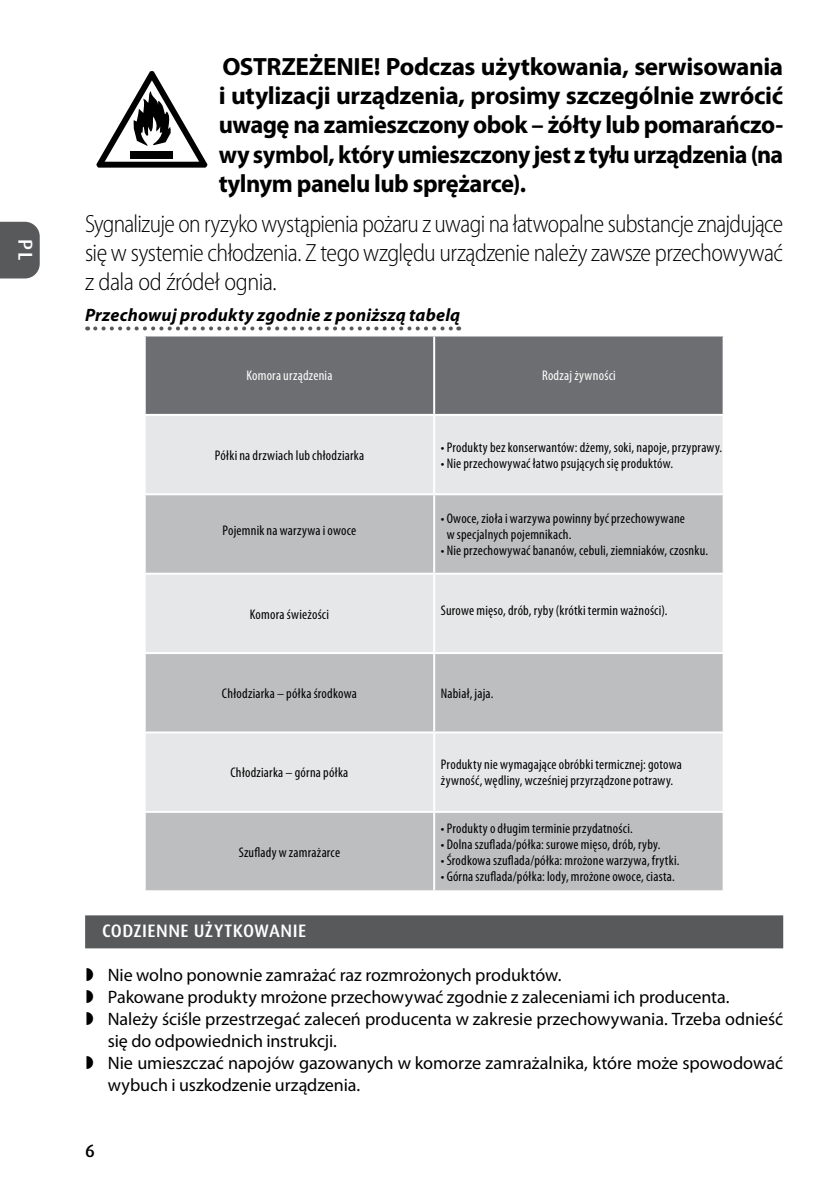
<style>
.page{position:relative;width:840px;height:1191px;background:#fff}
.page>*{position:absolute;margin:0;border:0;box-sizing:border-box;transform-origin:0 0}
.t1{font:700 25px/29px "Myriad Pro";letter-spacing:-.02em;color:#000;text-align:justify}
.t2{font:300 semi-condensed 25px/29px "Myriad Pro";letter-spacing:-.025em;color:#000;text-align:justify;scale:.95 1}
.t3{font:500 20px "Dax Pro";color:#fff}
.t4{font:18px/22px "Myriad Pro";letter-spacing:-.005em;color:#000}
.t5{font:italic 700 18px "Myriad Pro";letter-spacing:.01em;color:#000}
.t6{font:500 18px "Dax Pro";letter-spacing:.025em;color:#fff}
.t7{font:500 18px "Dax Pro";color:#000}
.t8{font:condensed 14px/16px "Myriad Pro";letter-spacing:.015em;color:#000}
.t9{font:condensed 14px "Myriad Pro";letter-spacing:.015em;color:#fff}
</style>
<div class="page">
<div style="left:0;top:222px;width:40px;height:56px;background:#58595b"></div>
<svg style="left:95px;top:326px;width:364px;height:4px"></svg>
<div style="left:85px;top:915px;width:697px;height:33px;background:#58595b"></div>
<svg style="left:96px;top:71px;width:111px;height:97px"></svg>
<div style="left:131px;top:151px;width:42px;height:7px;background:#000"></div>
<div style="left:146px;top:336px;width:576px;height:78px;background:#6d6e71"></div>
<div style="left:146px;top:416px;width:576px;height:77px;background:#e6e7e8"></div>
<svg style="left:146px;top:495px;width:576px;height:395px;background:#c6c8ca"></svg>
<div style="left:146px;top:733px;width:576px;height:78px;background:#e6e7e8"></div>
<hr style="left:433px;top:336px;width:2px;height:78px;background:#fff">
<hr style="left:433px;top:416px;width:2px;height:77px;background:#fff">
<hr style="left:433px;top:495px;width:2px;height:77px;background:#fff">
<hr style="left:144px;top:572px;width:290px;height:2px;background:#fff">
<hr style="left:434px;top:572px;width:290px;height:2px;background:#fff">
<hr style="left:433px;top:574px;width:2px;height:78px;background:#fff">
<hr style="left:144px;top:652px;width:290px;height:2px;background:#fff">
<hr style="left:434px;top:652px;width:290px;height:2px;background:#fff">
<hr style="left:433px;top:654px;width:2px;height:77px;background:#fff">
<hr style="left:433px;top:813px;width:2px;height:77px;background:#fff">
<hr style="left:144px;top:731px;width:290px;height:2px;background:#fff">
<hr style="left:144px;top:811px;width:290px;height:2px;background:#fff">
<hr style="left:434px;top:731px;width:290px;height:2px;background:#fff">
<hr style="left:433px;top:733px;width:2px;height:78px;background:#fff">
<hr style="left:434px;top:811px;width:290px;height:2px;background:#fff">
<h2 class="t3" style="left:38px;top:239px;width:23px;rotate:90deg">PL</h2>
<p class="t1" style="left:218px;top:53px;width:565px">OSTRZEŻENIE! Podczas użytkowania, serwisowania i utylizacji urządzenia, prosimy szczególnie zwrócić uwagę na zamieszczony obok – żółty lub pomarańczo&shy;wy symbol, który umieszczony jest z tyłu urządzenia (na tylnym panelu lub sprężarce).</p>
<h1 class="t2" style="left:85px;top:209px;width:736px">Sygnalizuje on ryzyko wystąpienia pożaru z uwagi na łatwopalne substancje znajdujące się w systemie chłodzenia. Z tego względu urządzenie należy zawsze przechowywać z dala od źródeł ognia.</h1>
<p class="t5" style="left:85px;top:305px;width:376px">Przechowuj produkty zgodnie z poniższą tabelą</p>
<p class="t9" style="left:246px;top:368px;width:87px">Komora urządzenia</p>
<p class="t9" style="left:541px;top:368px;width:75px">Rodzaj żywności</p>
<p class="t8" style="left:214px;top:447px;width:151px">Półki na drzwiach lub chłodziarka</p>
<p class="t8" style="left:440px;top:439px;width:283px">• Produkty bez konserwantów: dżemy, soki, napoje, przyprawy.</p>
<p class="t8" style="left:440px;top:455px;width:234px">• Nie przechowywać łatwo psujących się produktów.</p>
<p class="t8" style="left:222px;top:523px;width:135px">Pojemnik na warzywa iowoce</p>
<p class="t8" style="left:446px;top:511px;width:240px;text-indent:-6px">• Owoce, zioła i warzywa powinny być przechowywane w specjalnych pojemnikach.</p>
<p class="t8" style="left:440px;top:543px;width:269px">• Nie przechowywać bananów, cebuli, ziemniaków, czosnku.</p>
<p class="t8" style="left:250px;top:606px;width:81px">Komora świeżości</p>
<p class="t8" style="left:440px;top:602px;width:228px">Surowe mięso, drób, ryby (krótki termin ważności).</p>
<p class="t8" style="left:222px;top:685px;width:136px">Chłodziarka – półka środkowa</p>
<p class="t8" style="left:440px;top:685px;width:54px">Nabiał, jaja.</p>
<p class="t8" style="left:230px;top:765px;width:119px">Chłodziarka – górna półka</p>
<p class="t8" style="left:440px;top:757px;width:242px">Produkty nie wymagające obróbki termicznej: gotowa żywność, wędliny, wcześniej przyrządzone potrawy.</p>
<p class="t8" style="left:239px;top:844px;width:103px">Szuflady w zamrażarce</p>
<p class="t8" style="left:440px;top:820px;width:193px">• Produkty odługim terminie przydatności.</p>
<p class="t8" style="left:440px;top:836px;width:221px">• Dolna szuflada/półka: surowe mięso, drób, ryby.</p>
<p class="t8" style="left:440px;top:852px;width:240px">• Środkowa szuflada/półka: mrożone warzywa, frytki.</p>
<p class="t8" style="left:440px;top:868px;width:235px">• Górna szuflada/półka: lody, mrożone owoce, ciasta.</p>
<p class="t6" style="left:102px;top:919px;width:205px">CODZIENNE UŻYTKOWANIE</p>
<p class="t4" style="left:108px;top:964px;width:676px">Nie wolno ponownie zamrażać raz rozmrożonych produktów.<br>Pakowane produkty mrożone przechowywać zgodnie z zaleceniami ich producenta.<br>Należy ściśle przestrzegać zaleceń producenta w zakresie przechowywania. Trzeba odnieść się do odpowiednich instrukcji.<br>Nie umieszczać napojów gazowanych w komorze zamrażalnika, które może spowodować wybuch i uszkodzenie urządzenia.</p>
<p class="t7" style="left:85px;top:1139px;width:11px">6</p>
</div>
